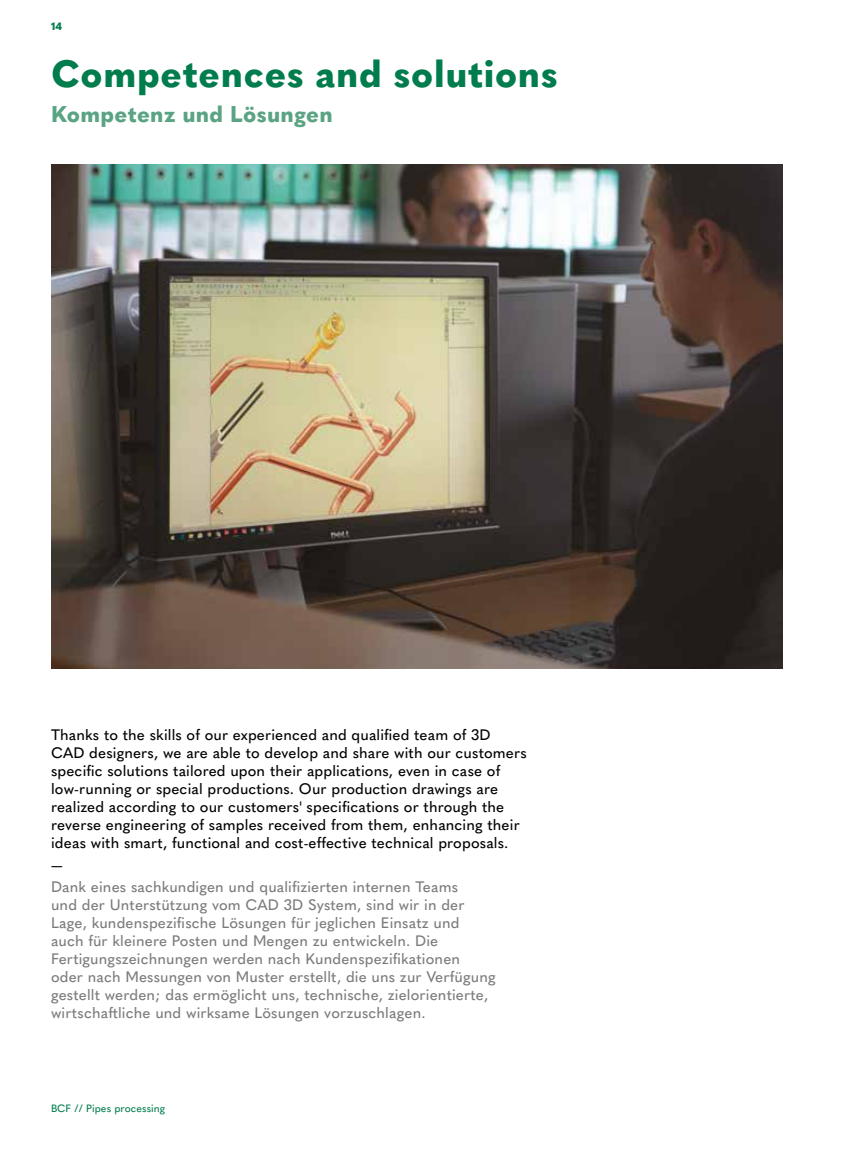
<style>
.page{position:relative;width:851px;height:1149px;background:#fff}
.page>*{position:absolute;margin:0;border:0;box-sizing:border-box;transform-origin:0 0}
.t1{font:800 37.5px "Quasimoda";letter-spacing:.02em;color:#007c4d}
.t2{font:800 22.5px "Quasimoda";letter-spacing:.015em;color:#5aa383}
.t3{font:500 15px/18px "Quasimoda";letter-spacing:.01em;color:#7c7b7b}
.t4{font:500 15px/18px "Quasimoda";letter-spacing:.01em;color:#000}
.t5{font:500 10.5px "Quasimoda";letter-spacing:.005em;color:#007c4d}
.t6{font:800 10.5px "Quasimoda";color:#007c4d}
</style>
<div class="page">
<img style="left:51px;top:165px;width:731px;height:503px">
<p class="t6" style="left:51px;top:18px;width:12px">14</p>
<h1 class="t1" style="left:51px;top:44px;width:508px">Competences and solutions</h1>
<h2 class="t2" style="left:51px;top:96px;width:283px">Kompetenz und Lösungen</h2>
<p class="t4" style="left:51px;top:724px;width:477px">Thanks to the skills of our experienced and qualified team of 3D CAD designers, we are able to develop and share with our customers specific solutions tailored upon their applications, even in case of low-running or special productions. Our production drawings are realized according to our customers' specifications or through the reverse engineering of samples received from them, enhancing their ideas with smart, functional and cost-effective technical proposals.</p>
<p class="t4" style="left:51px;top:854px;width:13px">—</p>
<p class="t3" style="left:51px;top:876px;width:446px">Dank eines sachkundigen und qualifizierten internen Teams<br>und der Unterstützung vom CAD 3D System, sind wir in der Lage, kundenspezifische Lösungen für jeglichen Einsatz und auch für kleinere Posten und Mengen zu entwickeln. Die Fertigungszeichnungen werden nach Kundenspezifikationen oder nach Messungen von Muster erstellt, die uns zur Verfügung gestellt werden; das ermöglicht uns, technische, zielorientierte, wirtschaftliche und wirksame Lösungen vorzuschlagen.</p>
<p class="t5" style="left:51px;top:1099px;width:116px">BCF // Pipes processing</p>
</div>
